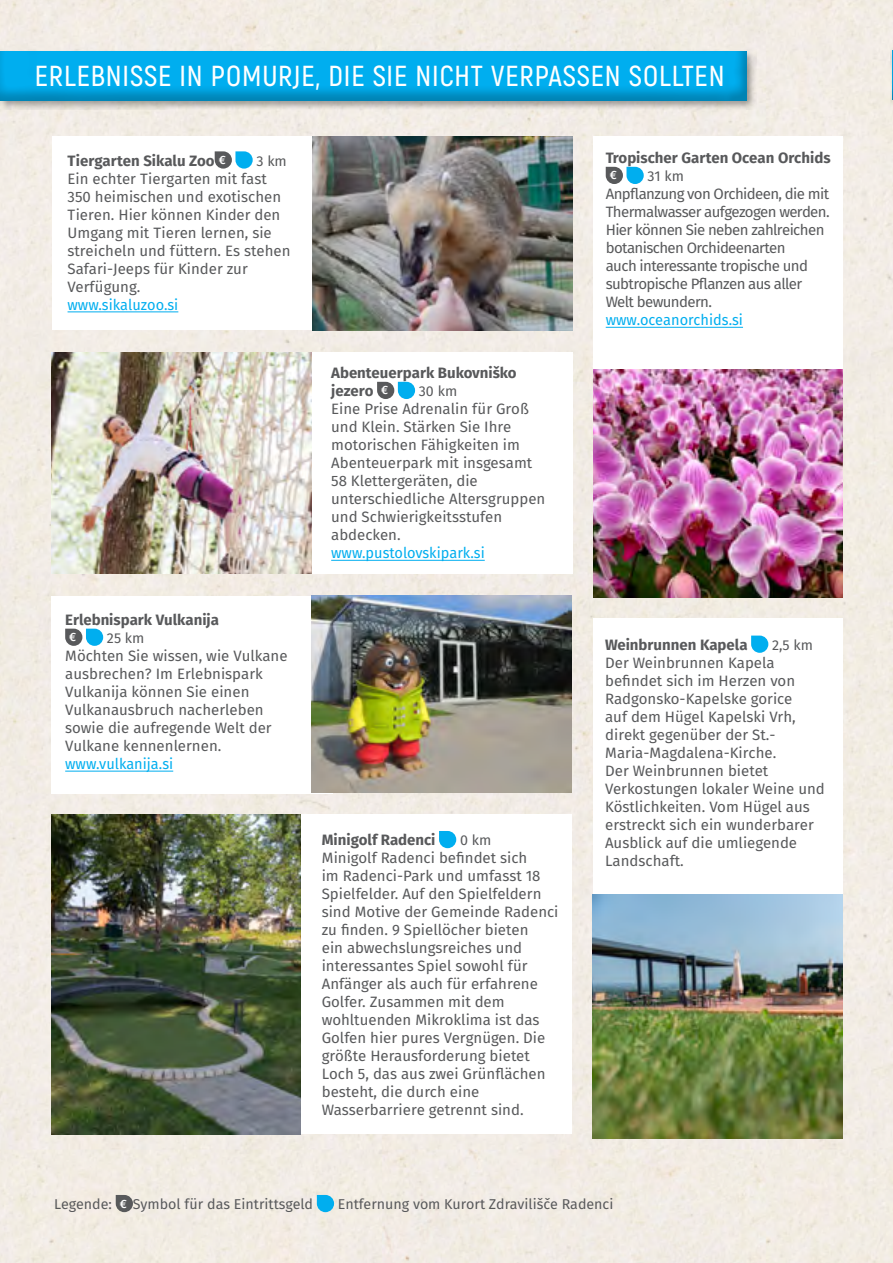
<style>
.page{position:relative;width:893px;height:1263px;background:#f2ece4}
.page>*{position:absolute;margin:0;border:0;box-sizing:border-box;transform-origin:0 0}
.t1{font:600 28.95px "Akrobat";letter-spacing:.03em;color:#fff}
.t2{font:15px/18px "Fira Sans";color:#58595b}
.t3{font:15px/18px "Fira Sans";letter-spacing:-.04em;color:#58595b}
.t4{font:700 15px/18px "Fira Sans";color:#58595b}
.t5{font:15px "Fira Sans";color:#00aeef}
.t6{font:14.25px "Fira Sans";color:#58595b}
.t7{font:500 12px "Fira Sans";color:#fff}
.s1{font-weight:500;font-size:12px;color:#fff}
</style>
<div class="page">
<svg style="left:116px;top:1195px;width:17px;height:17px"></svg>
<svg style="left:317px;top:1195px;width:17px;height:17px"></svg>
<div style="left:0;top:50px;width:756px;height:60px;background:#000;opacity:.35"></div>
<div style="left:0;top:23px;width:764px;height:78px;background:#000;opacity:.25"></div>
<div style="left:52px;top:136px;width:281px;height:194px;background:#fff"></div>
<img style="left:312px;top:136px;width:260px;height:194px">
<div style="left:291px;top:353px;width:281px;height:221px;background:#fff"></div>
<img style="left:52px;top:353px;width:260px;height:221px">
<hr style="left:68px;top:311px;width:110px;height:1px;background:#00aeef">
<svg style="left:215px;top:151px;width:38px;height:18px"></svg>
<hr style="left:331px;top:560px;width:154px;height:1px;background:#00aeef">
<svg style="left:377px;top:382px;width:38px;height:17px"></svg>
<div style="left:593px;top:136px;width:250px;height:234px;background:#fff"></div>
<img style="left:593px;top:370px;width:250px;height:228px">
<hr style="left:606px;top:327px;width:137px;height:1px;background:#00aeef">
<svg style="left:606px;top:167px;width:38px;height:17px"></svg>
<div style="left:51px;top:596px;width:282px;height:197px;background:#fff"></div>
<img style="left:312px;top:596px;width:260px;height:196px">
<hr style="left:65px;top:771px;width:108px;height:1px;background:#00aeef">
<svg style="left:65px;top:629px;width:38px;height:17px"></svg>
<div style="left:593px;top:618px;width:249px;height:282px;background:#fff"></div>
<img style="left:593px;top:895px;width:249px;height:243px">
<svg style="left:751px;top:636px;width:17px;height:17px"></svg>
<div style="left:290px;top:814px;width:282px;height:320px;background:#fff"></div>
<img style="left:51px;top:814px;width:249px;height:320px">
<svg style="left:439px;top:831px;width:17px;height:17px"></svg>
<hr style="left:891px;top:49px;width:2px;height:60px;background:#000;opacity:.35">
<div style="left:874px;top:22px;width:19px;height:78px;background:#f2ede4"></div>
<h1 class="t1" style="left:35px;top:58px;width:691px">ERLEBNISSE IN POMURJE, DIE SIE NICHT VERPASSEN SOLLTEN</h1>
<p class="t4" style="left:68px;top:152px;width:160px">Tiergarten Sikalu Zoo <span class="s1">€</span></p>
<p class="t6" style="left:256px;top:151px;width:32px">3 km</p>
<p class="t2" style="left:68px;top:170px;width:225px">Ein echter Tiergarten mit fast<br>350 heimischen und exotischen<br>Tieren. Hier können Kinder den<br>Umgang mit Tieren lernen, sie streicheln und füttern. Es stehen<br>Safari-Jeeps für Kinder zur<br>Verfügung.</p>
<p class="t5" style="left:68px;top:294px;width:112px">www.sikaluzoo.si</p>
<p class="t4" style="left:65px;top:612px;width:155px">Erlebnispark Vulkanija</p>
<p class="t7" style="left:69px;top:629px;width:9px">€</p>
<p class="t6" style="left:107px;top:628px;width:39px">25 km</p>
<p class="t2" style="left:65px;top:648px;width:224px">Möchten Sie wissen, wie Vulkane ausbrechen? Im Erlebnispark<br>Vulkanija können Sie einen<br>Vulkanausbruch nacherleben sowie die aufregende Welt der<br>Vulkane kennenlernen.</p>
<p class="t5" style="left:65px;top:753px;width:110px">www.vulkanija.si</p>
<p class="t4" style="left:331px;top:365px;width:187px">Abenteuerpark Bukovniško jezero <span class="s1">€</span></p>
<p class="t6" style="left:419px;top:381px;width:40px">30 km</p>
<p class="t2" style="left:331px;top:401px;width:216px">Eine Prise Adrenalin für Groß und Klein. Stärken Sie Ihre motorischen Fähigkeiten im<br>Abenteuerpark mit insgesamt<br>58 Klettergeräten, die unterschiedliche Altersgruppen und Schwierigkeitsstufen abdecken.</p>
<p class="t5" style="left:331px;top:542px;width:155px">www.pustolovskipark.si</p>
<p class="t4" style="left:322px;top:832px;width:115px">Minigolf Radenci</p>
<p class="t6" style="left:460px;top:830px;width:33px">0 km</p>
<p class="t2" style="left:322px;top:850px;width:238px">Minigolf Radenci befindet sich<br>im Radenci-Park und umfasst 18<br>Spielfelder. Auf den Spielfeldern sind Motive der Gemeinde Radenci zu finden. 9 Spiellöcher bieten<br>ein abwechslungsreiches und interessantes Spiel sowohl für<br>Anfänger als auch für erfahrene<br>Golfer. Zusammen mit dem wohltuenden Mikroklima ist das<br>Golfen hier pures Vergnügen. Die größte Herausforderung bietet<br>Loch 5, das aus zwei Grünflächen besteht, die durch eine<br>Wasserbarriere getrennt sind.</p>
<p class="t4" style="left:606px;top:150px;width:226px">Tropischer Garten Ocean Orchids</p>
<p class="t7" style="left:610px;top:167px;width:9px">€</p>
<p class="t6" style="left:647px;top:166px;width:38px">31 km</p>
<p class="t3" style="left:606px;top:186px;width:225px">Anpflanzung von Orchideen, die mit<br>Thermalwasser aufgezogen werden.<br>Hier können Sie neben zahlreichen botanischen Orchideenarten<br>auch interessante tropische und subtropische Pflanzen aus aller<br>Welt bewundern.</p>
<p class="t5" style="left:606px;top:309px;width:139px">www.oceanorchids.si</p>
<p class="t4" style="left:605px;top:637px;width:144px">Weinbrunnen Kapela</p>
<p class="t6" style="left:772px;top:635px;width:42px">2,5 km</p>
<p class="t2" style="left:605px;top:655px;width:221px">Der Weinbrunnen Kapela befindet sich im Herzen von<br>Radgonsko-Kapelske gorice<br>auf dem Hügel Kapelski Vrh, direkt gegenüber der St.-<br>Maria-Magdalena-Kirche.<br>Der Weinbrunnen bietet<br>Verkostungen lokaler Weine und<br>Köstlichkeiten. Vom Hügel aus erstreckt sich ein wunderbarer<br>Ausblick auf die umliegende<br>Landschaft.</p>
<p class="t6" style="left:54px;top:1194px;width:261px">Legende: <span class="s1">€</span> Symbol für das Eintrittsgeld</p>
<p class="t6" style="left:338px;top:1194px;width:277px">Entfernung vom Kurort Zdravilišče Radenci</p>
</div>
